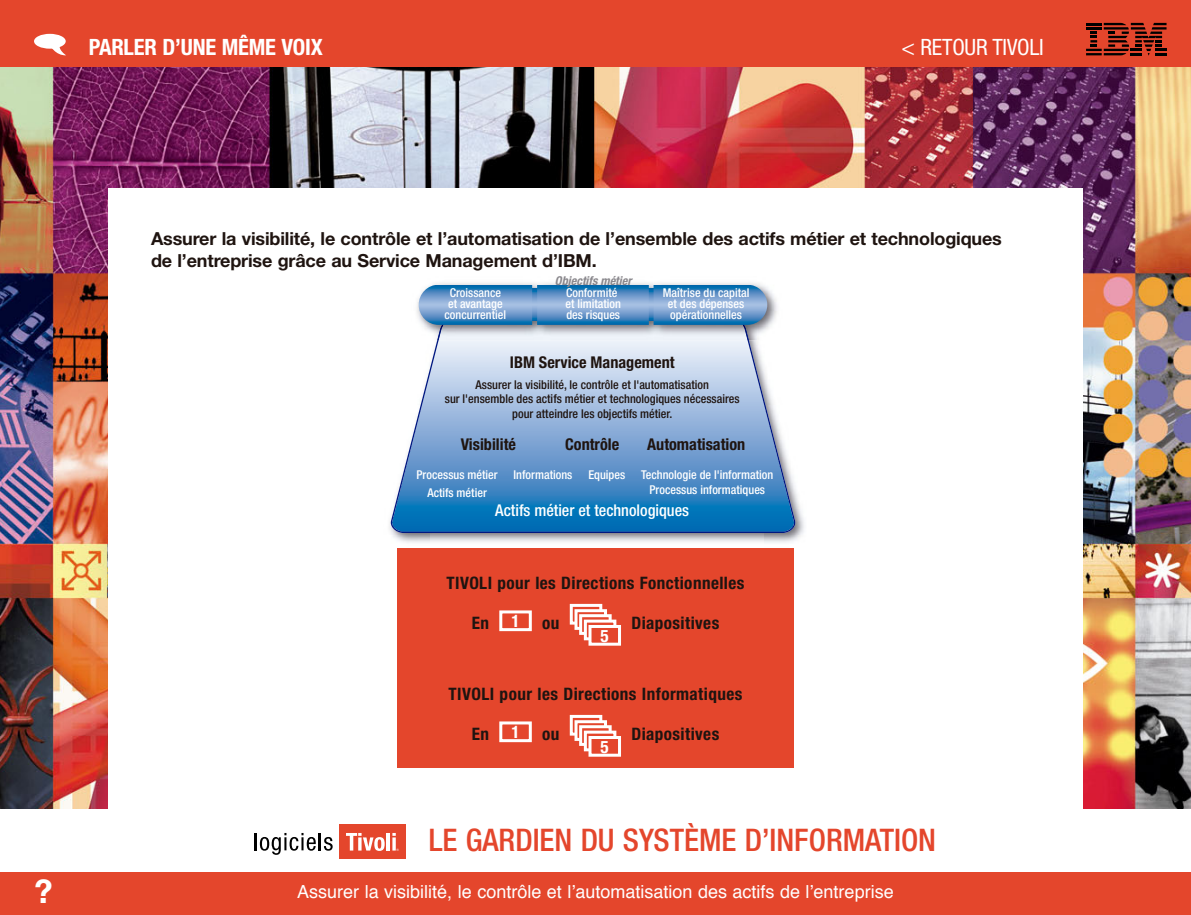
<style>
.page{position:relative;width:1191px;height:915px;background:#fff}
.page>*{position:absolute;margin:0;border:0;box-sizing:border-box;transform-origin:0 0}
.t1{font:700 32.55px "Helvetica Neue";color:#fff}
.t2{font:500 condensed 31.2px "Helvetica Neue";color:#e4462c}
.t3{font:700 condensed 22.5px "Helvetica Neue";letter-spacing:-.01em;color:#fff}
.t4{font:condensed 22.5px "Helvetica Neue";letter-spacing:-.01em;color:#fff}
.t5{font:700 18px/21.6px "Helvetica Neue";letter-spacing:-.01em;color:#1f1410}
.t6{font:18px "Helvetica";color:#fff}
.t7{font:700 condensed 17.1px "Helvetica Neue";letter-spacing:.025em;color:#1f1410}
.t8{font:700 condensed 17.1px "Helvetica Neue";color:#fff}
.t9{font:700 condensed 16.2px "Helvetica Neue";color:#1f1410}
.t10{font:500 condensed 16.2px "Helvetica Neue";color:#fff}
.t11{font:500 condensed 12.15px/10.8px "Helvetica Neue";color:#fff;text-align:center}
.t12{font:500 condensed 12.15px/14.5px "Helvetica Neue";color:#1f1410;text-align:center}
.t13{font:italic 700 condensed 12.15px "Helvetica Neue";color:#89878c}
.t14{font:3.3px "Helvetica";color:#fff}
</style>
<div class="page">
<div style="left:0;top:0;width:1191px;height:77px;background:#e4462c"></div>
<svg style="left:1086px;top:23px;width:80px;height:32px"></svg>
<img style="left:0;top:68px;width:1191px;height:739px">
<div style="left:108px;top:188px;width:974px;height:626px;background:#fff"></div>
<div style="left:0;top:872px;width:1191px;height:42px;background:#e4462c"></div>
<div style="left:34px;top:34px;width:32px;height:15px;background:#fff;border-radius:50%"></div>
<svg style="left:49px;top:43px;width:17px;height:13px"></svg>
<div style="left:339px;top:824px;width:67px;height:35px;background:#e4462c"></div>
<svg style="left:346px;top:833px;width:39px;height:17px"></svg>
<hr style="left:386px;top:832px;width:4px;height:18px;background:#fff">
<svg style="left:392px;top:837px;width:4px;height:13px"></svg>
<svg style="left:255px;top:833px;width:78px;height:21px"></svg>
<div style="left:397px;top:547px;width:397px;height:219px;background:#e4462c"></div>
<div style="left:499px;top:610px;width:33px;height:21px;border:3px solid #fff"></div>
<div style="left:570px;top:603px;width:32px;height:21px;border:3px solid #fff"></div>
<div style="left:576px;top:610px;width:29px;height:18px;background:#e4462c"></div>
<div style="left:574px;top:609px;width:33px;height:20px;border:3px solid #fff"></div>
<svg style="left:583px;top:618px;width:24px;height:12px"></svg>
<div style="left:579px;top:614px;width:32px;height:20px;border:3px solid #fff"></div>
<div style="left:585px;top:621px;width:30px;height:17px;background:#e4462c"></div>
<div style="left:584px;top:619px;width:32px;height:21px;border:3px solid #fff"></div>
<div style="left:590px;top:626px;width:29px;height:18px;background:#e4462c"></div>
<div style="left:588px;top:624px;width:33px;height:21px;border:3px solid #fff"></div>
<div style="left:499px;top:721px;width:33px;height:20px;border:3px solid #fff"></div>
<div style="left:570px;top:714px;width:32px;height:21px;border:3px solid #fff"></div>
<div style="left:576px;top:721px;width:29px;height:18px;background:#e4462c"></div>
<div style="left:574px;top:720px;width:33px;height:20px;border:3px solid #fff"></div>
<svg style="left:583px;top:729px;width:24px;height:12px"></svg>
<div style="left:579px;top:725px;width:32px;height:20px;border:3px solid #fff"></div>
<div style="left:585px;top:731px;width:30px;height:18px;background:#e4462c"></div>
<div style="left:584px;top:730px;width:32px;height:21px;border:3px solid #fff"></div>
<div style="left:590px;top:737px;width:29px;height:18px;background:#e4462c"></div>
<div style="left:588px;top:735px;width:33px;height:21px;border:3px solid #fff"></div>
<img style="left:389px;top:520px;width:41px;height:23px">
<img style="left:763px;top:489px;width:41px;height:54px">
<svg style="left:391px;top:340px;width:404px;height:193px;background:#83aed7"></svg>
<img style="left:417px;top:283px;width:360px;height:57px">
<img style="left:437px;top:325px;width:312px;height:15px">
<svg style="left:419px;top:284px;width:348px;height:41px;background:#6498c8"></svg>
<p class="t3" style="left:89px;top:39px;width:235px">PARLER D’UNE MÊME VOIX</p>
<p class="t4" style="left:901px;top:39px;width:144px">&lt; RETOUR TIVOLI</p>
<p class="t1" style="left:35px;top:879px;width:20px">?</p>
<p class="t5" style="left:151px;top:229px;width:852px">Assurer la visibilité, le contrôle et l’automatisation de l’ensemble des actifs métier et technologiques de l’entreprise grâce au Service Management d’IBM.</p>
<p class="t13" style="left:555px;top:276px;width:78px">Objectifs métier</p>
<p class="t11" style="left:444px;top:288px;width:63px">Croissance et avantage concurrentiel</p>
<p class="t11" style="left:565px;top:288px;width:57px;text-align:left">Conformité et limitation des risques</p>
<p class="t11" style="left:663px;top:288px;width:88px">Maîtrise du capital et des dépenses opérationnelles</p>
<p class="t9" style="left:510px;top:356px;width:166px">IBM Service Management</p>
<p class="t12" style="left:445px;top:378px;width:296px">Assurer la visibilité, le contrôle et l'automatisation<br>sur l'ensemble des actifs métier et technologiques nécessaires pour atteindre les objectifs métier.</p>
<p class="t9" style="left:461px;top:438px;width:57px">Visibilité</p>
<p class="t9" style="left:647px;top:438px;width:100px">Automatisation</p>
<p class="t9" style="left:565px;top:438px;width:55px">Contrôle</p>
<p class="t11" style="left:416px;top:467px;width:83px;line-height:17.5px">Processus métier<br>Actifs métier</p>
<p class="t11" style="left:513px;top:470px;width:60px">Informations</p>
<p class="t11" style="left:588px;top:470px;width:38px">Equipes</p>
<p class="t11" style="left:641px;top:468px;width:134px;line-height:14.5px">Technologie de l'information<br>Processus informatiques</p>
<p class="t10" style="left:495px;top:504px;width:195px">Actifs métier et technologiques</p>
<p class="t7" style="left:446px;top:576px;width:299px">TIVOLI pour les Directions Fonctionnelles</p>
<p class="t7" style="left:471px;top:616px;width:19px">En</p>
<p class="t8" style="left:511px;top:615px;width:10px">1</p>
<p class="t7" style="left:542px;top:616px;width:19px">ou</p>
<p class="t8" style="left:600px;top:629px;width:10px">5</p>
<p class="t7" style="left:631px;top:616px;width:89px">Diapositives</p>
<p class="t14" style="left:396px;top:848px;width:4px">®</p>
<p class="t7" style="left:448px;top:687px;width:295px">TIVOLI pour les Directions Informatiques</p>
<p class="t7" style="left:471px;top:727px;width:19px">En</p>
<p class="t8" style="left:511px;top:726px;width:10px">1</p>
<p class="t7" style="left:542px;top:727px;width:19px">ou</p>
<p class="t8" style="left:600px;top:740px;width:10px">5</p>
<p class="t7" style="left:631px;top:727px;width:89px">Diapositives</p>
<p class="t2" style="left:429px;top:828px;width:509px">LE GARDIEN DU SYSTÈME D’INFORMATION</p>
<p class="t6" style="left:297px;top:883px;width:598px">Assurer la visibilité, le contrôle et l’automatisation des actifs de l’entreprise</p>
</div>
